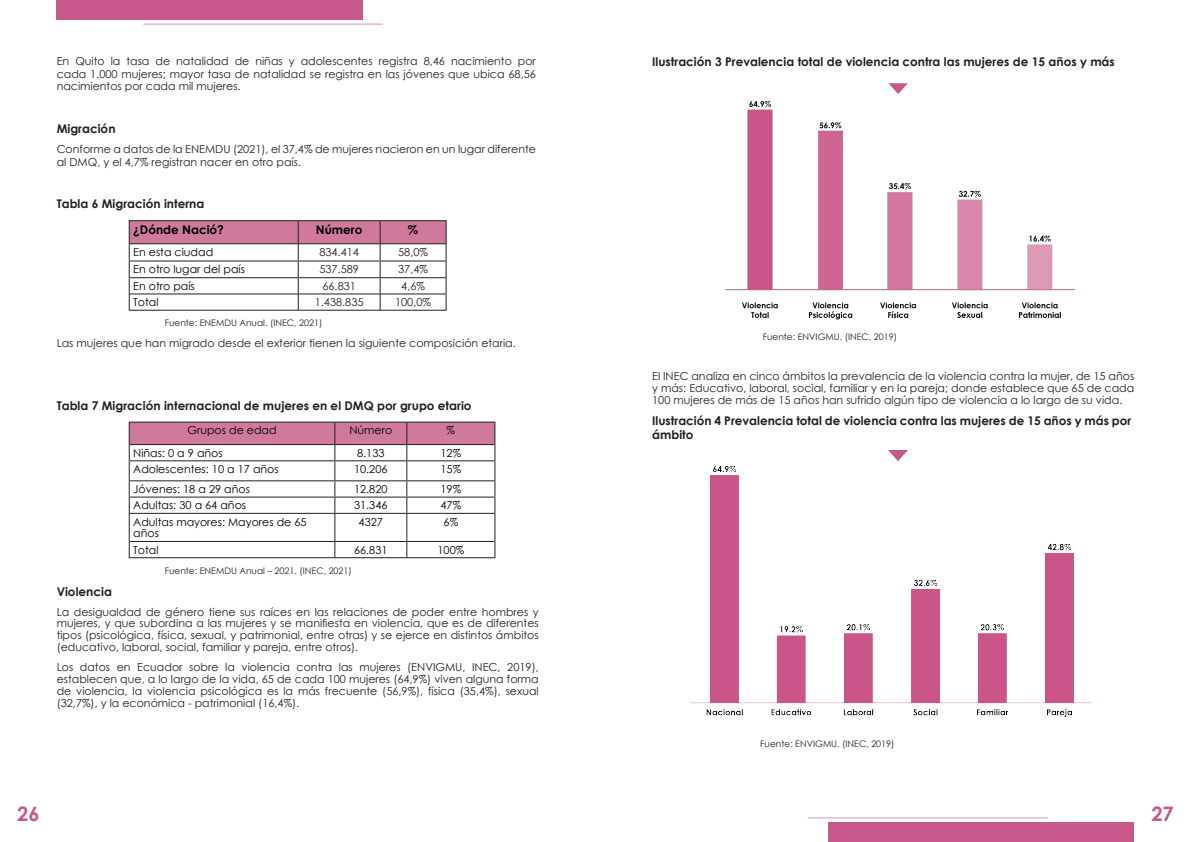
<style>
.page{position:relative;width:1191px;height:842px;background:#fff}
.page>*{position:absolute;margin:0;border:0;box-sizing:border-box;transform-origin:0 0}
.t1{font:700 20px "Century Gothic";color:#c7598a}
.t2{font:700 12px/13.8px "Century Gothic";color:#231f20}
.t3{font:700 12px "Century Gothic";color:#000}
.t4{font:11px/11.9px "Century Gothic";color:#231f20;text-align:justify}
.t5{font:11px/11.9px "Century Gothic";color:#000}
.t6{font:9px "Century Gothic";color:#231f20}
</style>
<div class="page">
<div style="left:57px;top:0;width:306px;height:20px;background:#c7598a"></div>
<div style="left:828px;top:822px;width:306px;height:20px;background:#c7598a"></div>
<hr style="left:143px;top:24px;width:240px;height:1px;background:#d997b1">
<hr style="left:808px;top:817px;width:239px;height:1px;background:#d997b1">
<svg style="left:129px;top:221px;width:317px;height:89px"></svg>
<hr style="left:129px;top:220px;width:169px;height:1px;background:#231f20">
<hr style="left:298px;top:220px;width:82px;height:1px;background:#231f20">
<hr style="left:380px;top:220px;width:66px;height:1px;background:#231f20">
<hr style="left:130px;top:244px;width:168px;height:1px;background:#231f20">
<hr style="left:298px;top:244px;width:82px;height:1px;background:#231f20">
<hr style="left:380px;top:244px;width:65px;height:1px;background:#231f20">
<hr style="left:130px;top:294px;width:168px;height:1px;background:#231f20">
<hr style="left:298px;top:294px;width:82px;height:1px;background:#231f20">
<hr style="left:380px;top:294px;width:65px;height:1px;background:#231f20">
<hr style="left:129px;top:310px;width:169px;height:1px;background:#231f20">
<hr style="left:298px;top:310px;width:82px;height:1px;background:#231f20">
<hr style="left:380px;top:310px;width:66px;height:1px;background:#231f20">
<svg style="left:129px;top:423px;width:366px;height:134px"></svg>
<hr style="left:129px;top:422px;width:206px;height:1px;background:#231f20">
<hr style="left:335px;top:422px;width:72px;height:1px;background:#231f20">
<hr style="left:407px;top:422px;width:88px;height:1px;background:#231f20">
<hr style="left:130px;top:444px;width:205px;height:1px;background:#231f20">
<hr style="left:335px;top:444px;width:72px;height:1px;background:#231f20">
<hr style="left:407px;top:444px;width:87px;height:1px;background:#231f20">
<hr style="left:130px;top:541px;width:205px;height:1px;background:#231f20">
<hr style="left:335px;top:541px;width:72px;height:1px;background:#231f20">
<hr style="left:407px;top:541px;width:87px;height:1px;background:#231f20">
<hr style="left:129px;top:557px;width:206px;height:1px;background:#231f20">
<hr style="left:335px;top:557px;width:72px;height:1px;background:#231f20">
<hr style="left:407px;top:557px;width:88px;height:1px;background:#231f20">
<img style="left:725px;top:83px;width:350px;height:237px">
<img style="left:691px;top:450px;width:401px;height:267px">
<p class="t4" style="left:57px;top:55px;width:481px;line-height:12.6px">En Quito la tasa de natalidad de niñas y adolescentes registra 8,46 nacimiento por cada 1.000 mujeres; mayor tasa de natalidad se registra en las jóvenes que ubica 68,56 nacimientos por cada mil mujeres.</p>
<p class="t2" style="left:57px;top:121px;width:60px">Migración</p>
<p class="t4" style="left:57px;top:143px;width:481px;line-height:12.6px">Conforme a datos de la ENEMDU (2021), el 37,4% de mujeres nacieron en un lugar diferente al DMQ, y el 4,7% registran nacer en otro país.</p>
<p class="t2" style="left:57px;top:197px;width:149px">Tabla 6 Migración interna</p>
<p class="t3" style="left:133px;top:220px;width:92px">¿Dónde Nació?</p>
<p class="t3" style="left:316px;top:220px;width:48px">Número</p>
<p class="t3" style="left:408px;top:220px;width:12px">%</p>
<p class="t5" style="left:133px;top:246px;width:81px">En esta ciudad</p>
<p class="t4" style="left:319px;top:246px;width:41px">834.414</p>
<p class="t4" style="left:398px;top:246px;width:31px">58,0%</p>
<p class="t5" style="left:133px;top:263px;width:113px">En otro lugar del país</p>
<p class="t4" style="left:319px;top:263px;width:41px">537.589</p>
<p class="t4" style="left:398px;top:263px;width:31px">37,4%</p>
<p class="t5" style="left:133px;top:280px;width:63px">En otro país</p>
<p class="t4" style="left:322px;top:280px;width:35px">66.831</p>
<p class="t4" style="left:401px;top:280px;width:25px">4,6%</p>
<p class="t5" style="left:133px;top:296px;width:27px">Total</p>
<p class="t4" style="left:315px;top:296px;width:50px">1.438.835</p>
<p class="t4" style="left:395px;top:296px;width:37px">100,0%</p>
<p class="t6" style="left:165px;top:317px;width:159px">Fuente: ENEMDU Anual. (INEC, 2021)</p>
<p class="t4" style="left:57px;top:337px;width:460px">Las mujeres que han migrado desde el exterior tienen la siguiente composición etaria.</p>
<p class="t2" style="left:57px;top:398px;width:416px">Tabla 7 Migración internacional de mujeres en el DMQ por grupo etario</p>
<p class="t5" style="left:187px;top:424px;width:91px">Grupos de edad</p>
<p class="t5" style="left:349px;top:424px;width:44px">Número</p>
<p class="t5" style="left:446px;top:424px;width:10px">%</p>
<p class="t5" style="left:133px;top:447px;width:91px">Niñas: 0 a 9 años</p>
<p class="t5" style="left:357px;top:447px;width:29px">8.133</p>
<p class="t5" style="left:440px;top:447px;width:22px">12%</p>
<p class="t5" style="left:133px;top:463px;width:147px">Adolescentes: 10 a 17 años</p>
<p class="t5" style="left:354px;top:463px;width:35px">10.206</p>
<p class="t5" style="left:440px;top:463px;width:22px">15%</p>
<p class="t5" style="left:133px;top:483px;width:118px">Jóvenes: 18 a 29 años</p>
<p class="t5" style="left:354px;top:483px;width:35px">12.820</p>
<p class="t5" style="left:440px;top:483px;width:22px">19%</p>
<p class="t5" style="left:133px;top:499px;width:114px">Adultas: 30 a 64 años</p>
<p class="t5" style="left:354px;top:499px;width:35px">31.346</p>
<p class="t5" style="left:440px;top:499px;width:22px">47%</p>
<p class="t5" style="left:133px;top:515px;width:175px">Adultas mayores: Mayores de 65 años</p>
<p class="t5" style="left:359px;top:515px;width:26px">4327</p>
<p class="t5" style="left:443px;top:515px;width:16px">6%</p>
<p class="t5" style="left:133px;top:544px;width:27px">Total</p>
<p class="t5" style="left:354px;top:544px;width:35px">66.831</p>
<p class="t5" style="left:437px;top:544px;width:28px">100%</p>
<p class="t6" style="left:165px;top:564px;width:189px">Fuente: ENEMDU Anual – 2021. (INEC, 2021)</p>
<p class="t2" style="left:57px;top:584px;width:57px">Violencia</p>
<p class="t4" style="left:57px;top:605px;width:483px">La desigualdad de género tiene sus raíces en las relaciones de poder entre hombres y mujeres, y que subordina a las mujeres y se manifiesta en violencia, que es de diferentes tipos (psicológica, física, sexual, y patrimonial, entre otras) y se ejerce en distintos ámbitos (educativo, laboral, social, familiar y pareja, entre otros).</p>
<p class="t4" style="left:57px;top:661px;width:483px">Los datos en Ecuador sobre la violencia contra las mujeres (ENVIGMU, INEC, 2019), establecen que, a lo largo de la vida, 65 de cada 100 mujeres (64,9%) viven alguna forma de violencia, la violencia psicológica es la más frecuente (56,9%), física (35,4%), sexual (32,7%), y la económica - patrimonial (16,4%).</p>
<p class="t2" style="left:652px;top:54px;width:464px">Ilustración 3 Prevalencia total de violencia contra las mujeres de 15 años y más</p>
<p class="t6" style="left:762px;top:330px;width:136px">Fuente: ENVIGMU. (INEC, 2019)</p>
<p class="t4" style="left:652px;top:370px;width:483px">El INEC analiza en cinco ámbitos la prevalencia de la violencia contra la mujer, de 15 años y más: Educativo, laboral, social, familiar y en la pareja; donde establece que 65 de cada 100 mujeres de más de 15 años han sufrido algún tipo de violencia a lo largo de su vida.</p>
<p class="t2" style="left:652px;top:413px;width:481px">Ilustración 4 Prevalencia total de violencia contra las mujeres de 15 años y más por ámbito</p>
<p class="t6" style="left:760px;top:737px;width:136px">Fuente: ENVIGMU. (INEC, 2019)</p>
<h1 class="t1" style="left:17px;top:799px;width:24px">26</h1>
<h1 class="t1" style="left:1151px;top:799px;width:24px">27</h1>
</div>
